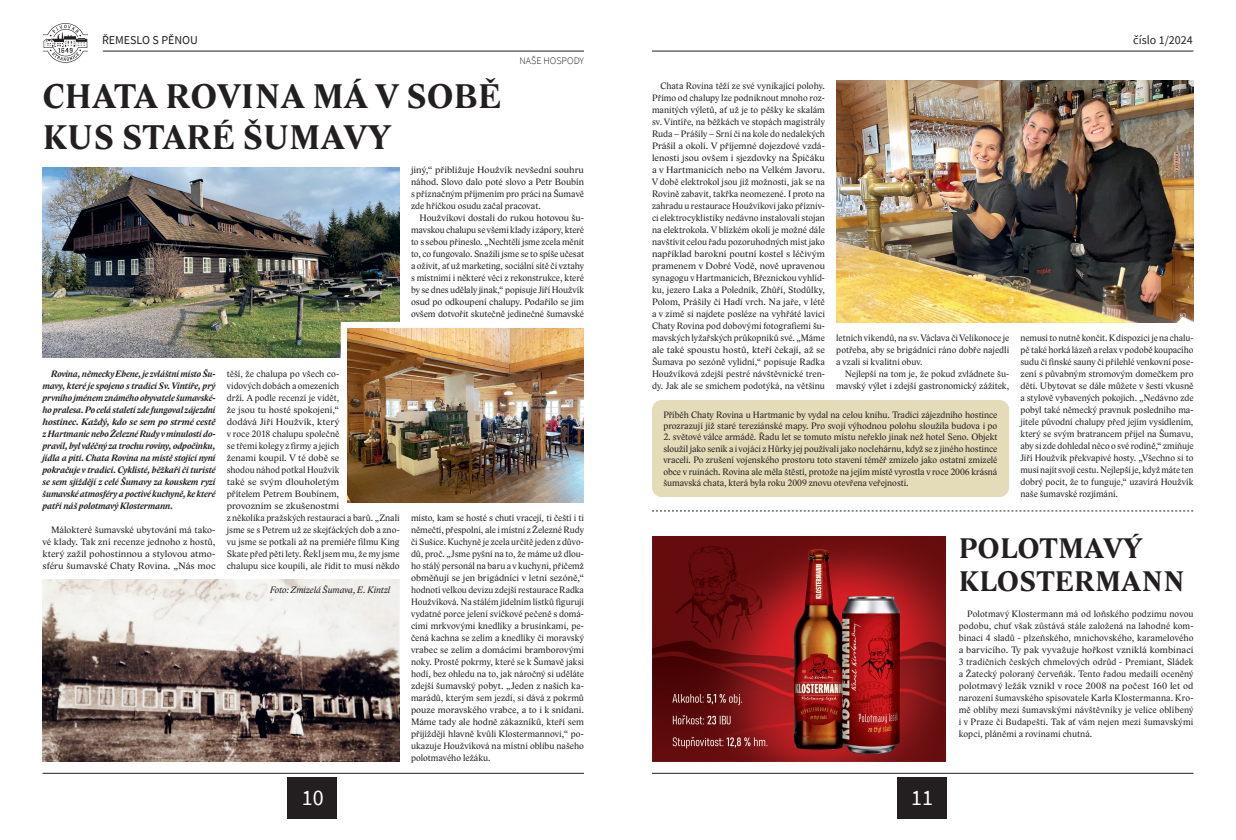
<style>
.page{position:relative;width:1236px;height:840px;background:#fff}
.page>*{position:absolute;margin:0;border:0;box-sizing:border-box;transform-origin:0 0}
.t1{font:700 35px/41px "Lido STF";letter-spacing:.015em;color:#231f20}
.t2{font:700 29px/33px "Lido STF";letter-spacing:.015em;color:#231f20}
.t3{font:22px "Source Sans Pro";color:#fff}
.t4{font:12px "Source Sans Pro";color:#231f20}
.t5{font:300 10px "Source Sans Pro";color:#231f20}
.t6{font:9.5px/12px "Lido STF";color:#231f20;text-align:justify}
.t7{font:italic 700 9.5px/12px "Lido STF";letter-spacing:.005em;color:#231f20;text-align:justify}
.t8{font:9.5px/12px "Lido STF";color:#231f20;text-align:justify;scale:1.06 1}
.t9{font:9.5px/12px "Lido STF";color:#231f20;text-align:justify;scale:1.07 1}
.t10{font:9.5px/12px "Lido STF";color:#231f20;text-align:justify;scale:1.04 1}
.t11{font:italic 9.5px "Lido STF";letter-spacing:-.005em;color:#231f20}
</style>
<div class="page">
<hr style="left:43px;top:772px;width:541px;height:1px;background:#231f20">
<div style="left:287px;top:777px;width:50px;height:41px;background:#231f20"></div>
<hr style="left:652px;top:772px;width:541px;height:1px;background:#231f20">
<div style="left:897px;top:777px;width:50px;height:41px;background:#231f20"></div>
<hr style="left:652px;top:51px;width:541px;height:1px;background:#231f20">
<hr style="left:103px;top:51px;width:481px;height:1px;background:#231f20">
<svg style="left:43px;top:23px;width:45px;height:40px"></svg>
<img style="left:837px;top:81px;width:356px;height:241px">
<img style="left:43px;top:167px;width:356px;height:190px">
<div style="left:652px;top:399px;width:357px;height:98px;background:#e4dbb9;border-radius:10px"></div>
<img style="left:43px;top:579px;width:357px;height:182px">
<div style="left:341px;top:325px;width:7px;height:36px;background:#fff"></div>
<div style="left:341px;top:322px;width:250px;height:7px;background:#fff"></div>
<img style="left:348px;top:329px;width:236px;height:173px">
<svg style="left:652px;top:510px;width:541px;height:1px"></svg>
<img style="left:652px;top:536px;width:294px;height:225px">
<p class="t4" style="left:102px;top:33px;width:97px">ŘEMESLO S PĚNOU</p>
<p class="t4" style="left:1133px;top:33px;width:61px">číslo 1/2024</p>
<p class="t5" style="left:520px;top:54px;width:66px">NAŠE HOSPODY</p>
<p class="t1" style="left:43px;top:76px;width:460px">CHATA ROVINA MÁ V SOBĚ<br>KUS STARÉ ŠUMAVY</p>
<p class="t9" style="left:411px;top:163px;width:163px">jiný,“ přibližuje Houžvík nevšední souhru náhod. Slovo dalo poté slovo a Petr Boubín s příznačným příjmením pro práci na Šumavě zde hříčkou osudu začal pracovat.</p>
<p class="t8" style="left:411px;top:211px;width:165px;text-indent:9px">Houžvíkovi dostali do rukou hotovou šu&shy;mavskou chalupu se všemi klady i zápory, které to s sebou přineslo. „Nechtěli jsme zcela měnit to, co fungovalo. Snažili jsme se to spíše učesat a oživit, ať už marketing, sociální sítě či vztahy s místními i některé věci z rekonstrukce, které by se dnes udělaly jinak,“ popisuje Jiří Houžvík osud po odkoupení chalupy. Podařilo se jim ovšem dotvořit skutečně jedinečné šumavské</p>
<p class="t7" style="left:43px;top:368px;width:174px;text-indent:9px">Rovina, německy Ebene, je zvláštní místo Šu&shy;mavy, které je spojeno s tradicí Sv. Vintíře, prý prvního jménem známého obyvatele šumavské&shy;ho pralesa. Po celá staletí zde fungoval zájezdní hostinec. Každý, kdo se sem po strmé cestě z Hartmanic nebo Železné Rudy v minulosti do&shy;pravil, byl vděčný za trochu roviny, odpočinku, jídla a pití. Chata Rovina na místě stojící nyní pokračuje v tradici. Cyklisté, běžkaři či turisté se sem sjíždějí z celé Šumavy za kouskem ryzí šumavské atmosféry a poctivé kuchyně, ke které patří náš polotmavý Klostermann.</p>
<p class="t10" style="left:43px;top:523px;width:168px;text-indent:9px">Málokteré šumavské ubytování má tako&shy;vé klady. Tak zní recenze jednoho z hostů, který zažil pohostinnou a stylovou atmo&shy;sféru šumavské Chaty Rovina. „Nás moc</p>
<p class="t6" style="left:227px;top:367px;width:174px;text-align:left">těší, že chalupa po všech co-<br>vidových dobách a omezeních<br>drží. A podle recenzí je vidět,<br>že jsou tu hosté spokojení,“<br>dodává Jiří Houžvík, který<br>v roce 2018 chalupu společně<br>se třemi kolegy z firmy a jejich<br>ženami koupil. V té době se<br>shodou náhod potkal Houžvík<br>také se svým dlouholetým<br>přítelem Petrem Boubínem,<br>provozním se zkušenostmi<br>z několika pražských restaurací a barů. „Znali jsme se s Petrem už ze skejťáckých dob a zno&shy;vu jsme se potkali až na premiéře filmu King<br>Skate před pěti lety. Řekl jsem mu, že my jsme chalupu sice koupili, ale řídit to musí někdo</p>
<p class="t11" style="left:270px;top:584px;width:122px">Foto: Zmizelá Šumava, E. Kintzl</p>
<p class="t6" style="left:411px;top:511px;width:174px">místo, kam se hosté s chutí vracejí, ti čeští i ti němečtí, přespolní, ale i místní z Železné Rudy či Sušice. Kuchyně je zcela určitě jeden z důvo&shy;dů, proč. „Jsme pyšní na to, že máme už dlou&shy;ho stálý personál na baru a v kuchyni, přičemž obměňují se jen brigádníci v letní sezóně,“ hodnotí velkou devizu zdejší restaurace Radka Houžvíková. Na stálém jídelním lístků figurují vydatné porce jelení svíčkové pečeně s domá&shy;cími mrkvovými knedlíky a brusinkami, pe&shy;čená kachna se zelím a knedlíky či moravský vrabec se zelím a domácími bramborovými noky. Prostě pokrmy, které se k Šumavě jaksi hodí, bez ohledu na to, jak náročný si uděláte zdejší šumavský pobyt. „Jeden z našich ka&shy;marádů, kterým sem jezdí, si dává z pokrmů pouze moravského vrabce, a to i k snídani.<br>Máme tady ale hodně zákazníků, kteří sem přijíždějí hlavně kvůli Klostermannovi,“ po&shy;ukazuje Houžvíková na místní oblibu našeho polotmavého ležáku.</p>
<p class="t6" style="left:652px;top:79px;width:174px;text-indent:9px">Chata Rovina těží ze své vynikající polohy.<br>Přímo od chalupy lze podniknout mnoho roz&shy;manitých výletů, ať už je to pěšky ke skalám sv. Vintíře, na běžkách ve stopách magistrály Ruda – Prášily – Srní či na kole do nedalekých Prášil a okolí. V příjemné dojezdové vzdá&shy;lenosti jsou ovšem i sjezdovky na Špičáku a v Hartmanicích nebo na Velkém Javoru.<br>V době elektrokol jsou již možnosti, jak se na Rovině zabavit, takřka neomezené. I proto na zahradu u restaurace Houžvíkovi jako přízniv&shy;ci elektrocyklistiky nedávno instalovali stojan na elektrokola. V blízkém okolí je možné dále navštívit celou řadu pozoruhodných míst jako například barokní poutní kostel s léčivým pramenem v Dobré Vodě, nově upravenou synagogu v Hartmanicích, Březnickou vyhlíd&shy;ku, jezero Laka a Poledník, Zhůří, Stodůlky, Polom, Prášily či Hadí vrch. Na jaře, v létě a v zimě si najdete posléze na vyhřáté lavici Chaty Rovina pod dobovými fotografiemi šu&shy;mavských lyžařských průkopníků své. „Máme ale také spoustu hostů, kteří čekají, až se Šumava po sezóně vylidní,“ popisuje Radka Houžvíková zdejší pestré návštěvnické tren&shy;dy. Jak ale se smíchem podotýká, na většinu</p>
<p class="t6" style="left:836px;top:331px;width:174px">letních víkendů, na sv. Václava či Velikonoce je potřeba, aby se brigádníci ráno dobře najedli a vzali si kvalitní obuv.</p>
<p class="t6" style="left:836px;top:367px;width:174px;text-align:right">Nejlepší na tom je, že pokud zvládnete šu&shy;mavský výlet i zdejší gastronomický zážitek,</p>
<p class="t6" style="left:663px;top:408px;width:336px;line-height:11.4px">Příběh Chaty Rovina u Hartmanic by vydal na celou knihu. Tradici zájezdního hostince prozrazují již staré tereziánské mapy. Pro svoji výhodnou polohu sloužila budova i po</p>
<p class="t6" style="left:663px;top:431px;width:336px;line-height:11.4px">2. světové válce armádě. Řadu let se tomuto místu neřeklo jinak než hotel Seno. Objekt sloužil jako seník a i vojáci z Hůrky jej používali jako noclehárnu, když se z jiného hostince vraceli. Po zrušení vojenského prostoru toto stavení téměř zmizelo jako ostatní zmizelé obce v ruinách. Rovina ale měla štěstí, protože na jejím místě vyrostla v roce 2006 krásná šumavská chata, která byla roku 2009 znovu otevřena veřejnosti.</p>
<p class="t6" style="left:1020px;top:331px;width:174px">nemusí to nutně končit. K dispozici je na chalu&shy;pě také horká lázeň a relax v podobě koupacího sudu či finské sauny či přilehlé venkovní pose&shy;zení s půvabným stromovým domečkem pro děti. Ubytovat se dále můžete v šesti vkusně a stylově vybavených pokojích. „Nedávno zde pobyl také německý pravnuk posledního ma&shy;jitele původní chalupy před jejím vysídlením, který se svým bratrancem přijel na Šumavu, aby si zde dohledal něco o své rodině,“ zmiňuje Jiří Houžvík překvapivé hosty. „Všechno si to musí najít svojí cestu. Nejlepší je, když máte ten dobrý pocit, že to funguje,“ uzavírá Houžvík naše šumavské rozjímání.</p>
<p class="t2" style="left:959px;top:531px;width:227px">POLOTMAVÝ<br>KLOSTERMANN</p>
<p class="t6" style="left:959px;top:607px;width:236px;text-indent:9px">Polotmavý Klostermann má od loňského podzimu novou podobu, chuť však zůstává stále založená na lahodné kom&shy;binaci 4 sladů - plzeňského, mnichovského, karamelového a barvicího. Ty pak vyvažuje hořkost vzniklá kombinací 3 tradičních českých chmelových odrůd - Premiant, Sládek a Žatecký poloraný červeňák. Tento řadou medailí oceněný polotmavý ležák vznikl v roce 2008 na počest 160 let od narození šumavského spisovatele Karla Klostermanna. Kro&shy;mě obliby mezi šumavskými návštěvníky je velice oblíbený i v Praze či Budapešti. Tak ať vám nejen mezi šumavskými kopci, pláněmi a rovinami chutná.</p>
<h3 class="t3" style="left:302px;top:782px;width:23px">10</h3>
<h3 class="t3" style="left:911px;top:782px;width:23px">11</h3>
</div>
